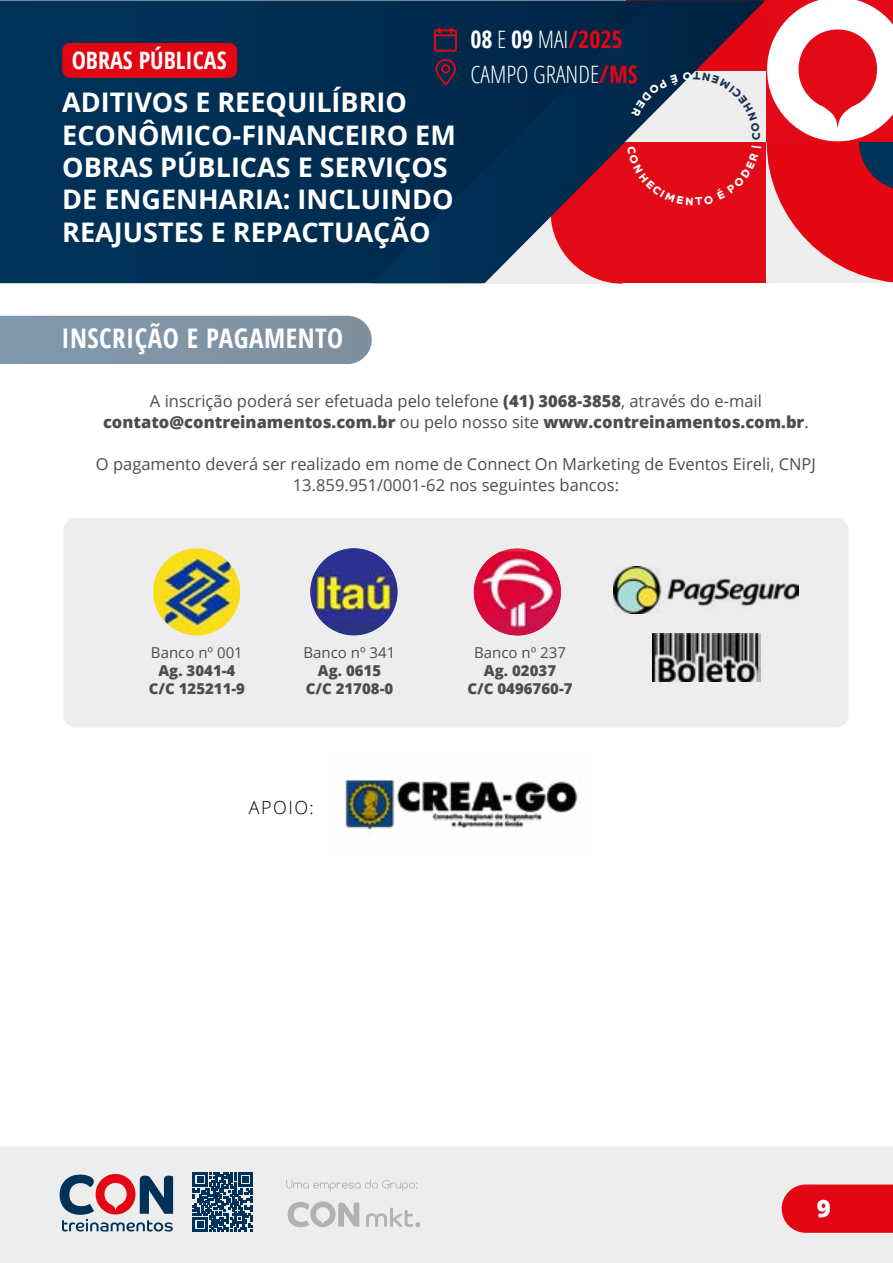
<style>
.page{position:relative;width:893px;height:1263px;background:#fff}
.page>*{position:absolute;margin:0;border:0;box-sizing:border-box;transform-origin:0 0}
.t1{font:700 27px/32.4px "Open Sans";color:#fff}
.t2{font:700 condensed 27px "Open Sans";letter-spacing:.02em;color:#fff}
.t3{font:300 condensed 24px/34.5px "Open Sans";color:#fff}
.t4{font:700 condensed 24px "Open Sans";color:#fff}
.t5{font:800 24px "Open Sans";color:#fff}
.t6{font:300 18px "Open Sans";letter-spacing:.08em;color:#000}
.t7{font:16.5px/21px "Open Sans";color:#4d4d4d;text-align:center}
.t8{font:800 15px/18px "Open Sans";color:#4d4d4d;text-align:center}
.t9{font:15px "Open Sans";color:#4d4d4d}
.s1{font-weight:700}
.s2{font-weight:700;color:#e30512}
.s3{font-weight:800}
</style>
<div class="page">
<div style="left:0;top:1146px;width:893px;height:117px;background:#ededed"></div>
<svg style="left:782px;top:1184px;width:111px;height:49px;background:#e3131f"></svg>
<svg style="left:286px;top:1180px;width:131px;height:11px"></svg>
<svg style="left:366px;top:1207px;width:54px;height:20px"></svg>
<svg style="left:288px;top:1201px;width:71px;height:26px"></svg>
<svg style="left:60px;top:1174px;width:113px;height:57px"></svg>
<svg style="left:193px;top:1172px;width:60px;height:60px"></svg>
<div style="left:0;top:0;width:371px;height:283px;background:#003055"></div>
<svg style="left:371px;top:0;width:394px;height:283px;background:#113051"></svg>
<svg style="left:767px;top:0;width:126px;height:283px"></svg>
<svg style="left:433px;top:27px;width:25px;height:25px"></svg>
<svg style="left:435px;top:59px;width:21px;height:26px"></svg>
<div style="left:62px;top:43px;width:175px;height:35px;background:#e30512;border-radius:8px"></div>
<div style="left:0;top:316px;width:372px;height:48px;background:#8095a6"></div>
<div style="left:63px;top:518px;width:785px;height:210px;background:#ededed;border-radius:13px"></div>
<img style="left:153px;top:548px;width:87px;height:87px">
<img style="left:310px;top:548px;width:87px;height:83px">
<img style="left:474px;top:552px;width:87px;height:83px">
<img style="left:614px;top:567px;width:184px;height:47px">
<img style="left:652px;top:634px;width:109px;height:47px">
<img style="left:345px;top:778px;width:233px;height:55px">
<svg style="left:551px;top:72px;width:210px;height:212px;background:#b03d4d"></svg>
<h2 class="t4" style="left:72px;top:44px;width:156px">OBRAS PÚBLICAS</h2>
<h1 class="t1" style="left:62px;top:86px;width:395px">ADITIVOS E REEQUILÍBRIO<br>ECONÔMICO-FINANCEIRO EM<br>OBRAS PÚBLICAS E SERVIÇOS<br>DE ENGENHARIA: INCLUINDO<br>REAJUSTES E REPACTUAÇÃO</h1>
<h2 class="t3" style="left:470px;top:22px;width:169px"><span class="s1">08</span> E <span class="s1">09</span> MAI<span class="s2">/2025<br></span>CAMPO GRANDE<span class="s2">/MS</span></h2>
<h1 class="t2" style="left:61px;top:320px;width:283px">INSCRIÇÃO E PAGAMENTO</h1>
<p class="t7" style="left:103px;top:390px;width:707px">A inscrição poderá ser efetuada pelo telefone <span class="s3">(41) 3068-3858</span>, através do e-mail <span class="s3">contato@contreinamentos.com.br</span> ou pelo nosso site <span class="s3">www.contreinamentos.com.br</span>.</p>
<p class="t7" style="left:96px;top:453px;width:721px">O pagamento deverá ser realizado em nome de Connect On Marketing de Eventos Eireli, CNPJ<br>13.859.951/0001-62 nos seguintes bancos:</p>
<p class="t9" style="left:151px;top:642px;width:93px">Banco nº 001</p>
<p class="t8" style="left:149px;top:660px;width:98px">Ag. 3041-4<br>C/C 125211-9</p>
<p class="t9" style="left:304px;top:642px;width:93px">Banco nº 341</p>
<p class="t8" style="left:306px;top:660px;width:89px">Ag. 0615<br>C/C 21708-0</p>
<p class="t6" style="left:249px;top:795px;width:66px">APOIO:</p>
<p class="t9" style="left:474px;top:642px;width:93px">Banco nº 237</p>
<p class="t8" style="left:467px;top:660px;width:107px">Ag. 02037<br>C/C 0496760-7</p>
<h2 class="t5" style="left:817px;top:1190px;width:16px">9</h2>
</div>
